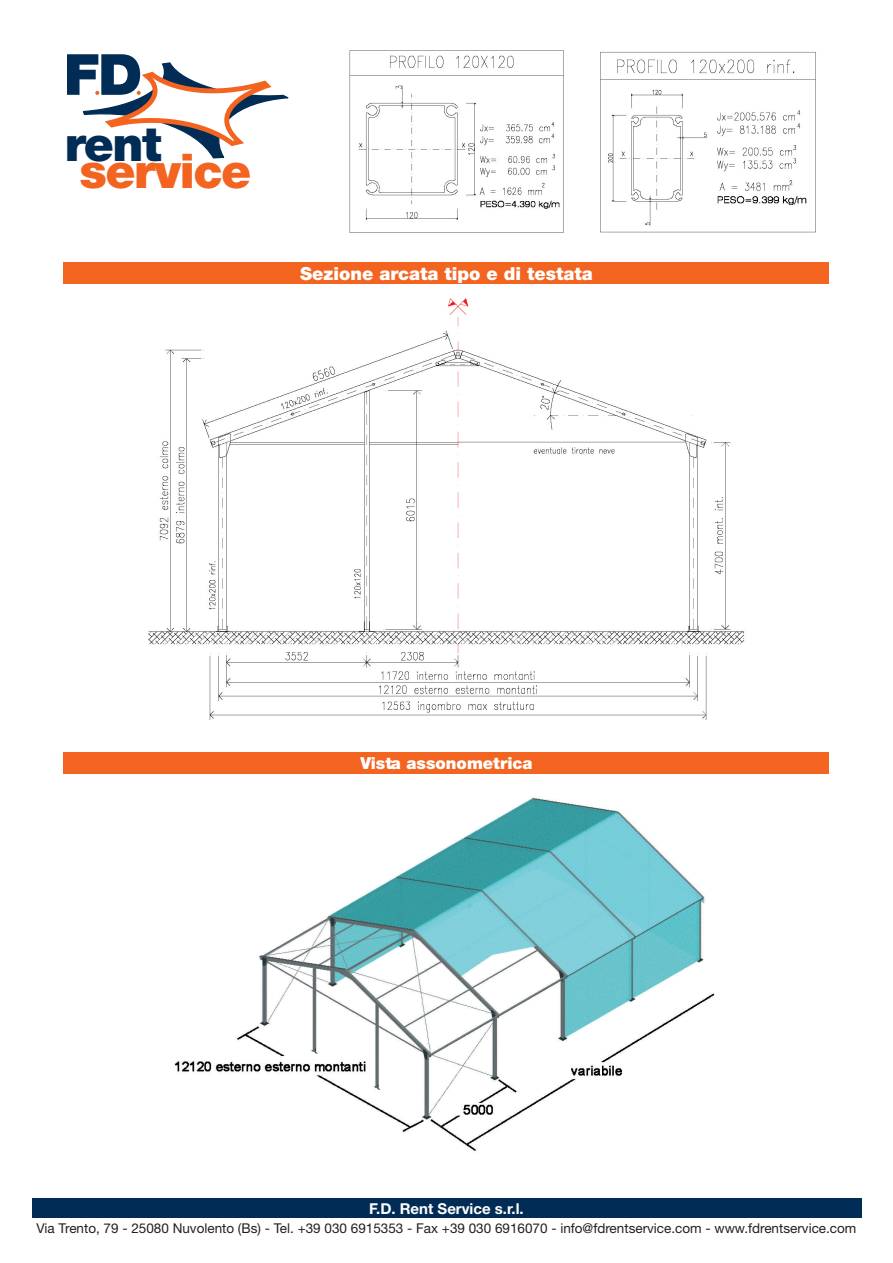
<style>
.page{position:relative;width:893px;height:1263px;background:#fff}
.page>*{position:absolute;margin:0;border:0;box-sizing:border-box;transform-origin:0 0}
.t1{font:900 56.85px "Helvetica Neue";color:#002c56}
.t2{font:900 47.85px "Helvetica Neue";letter-spacing:-.03em;color:#f36421}
.t3{font:900 47.85px "Helvetica Neue";color:#002c56}
.t4{font:900 18px "Helvetica Neue";color:#fff}
.t5{font:900 16.5px "Helvetica Neue";color:#fff}
.t6{font:700 15px "Helvetica Neue";color:#fff}
.t7{font:13.5px "Helvetica Neue";color:#231f20}
</style>
<div class="page">
<svg style="left:83px;top:62px;width:206px;height:97px"></svg>
<div style="left:32px;top:1198px;width:829px;height:19px;background:#002c56"></div>
<div style="left:64px;top:263px;width:765px;height:21px;background:#f36421"></div>
<div style="left:64px;top:753px;width:765px;height:21px;background:#f36421"></div>
<img style="left:174px;top:797px;width:541px;height:355px">
<img style="left:349px;top:50px;width:467px;height:183px">
<img style="left:148px;top:298px;width:597px;height:422px">
<h1 class="t1" style="left:64px;top:54px;width:80px">F D</h1>
<h2 class="t3" style="left:65px;top:127px;width:98px">rent</h2>
<h2 class="t2" style="left:80px;top:154px;width:173px">service</h2>
<h3 class="t4" style="left:300px;top:267px;width:294px">Sezione arcata tipo e di testata</h3>
<p class="t5" style="left:360px;top:757px;width:174px">Vista assonometrica</p>
<p class="t6" style="left:369px;top:1203px;width:156px">F.D. Rent Service s.r.l.</p>
<p class="t7" style="left:37px;top:1223px;width:821px">Via Trento, 79 - 25080 Nuvolento (Bs) - Tel. +39 030 6915353 - Fax +39 030 6916070 - info@fdrentservice.com - www.fdrentservice.com</p>
</div>
